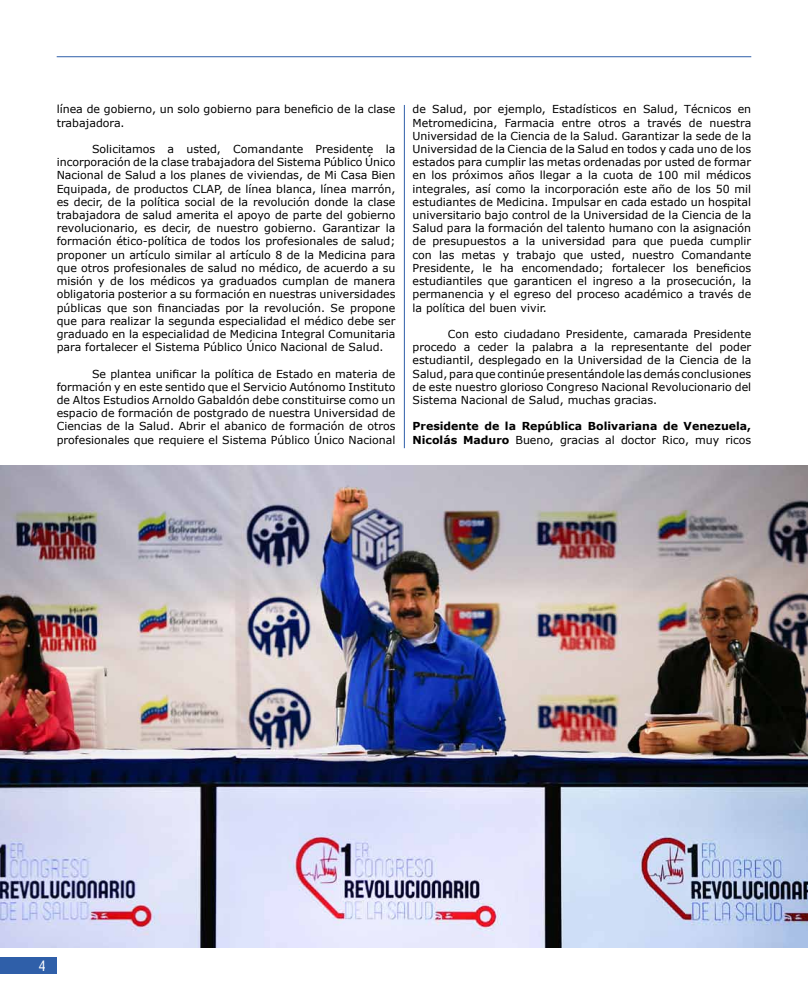
<style>
.page{position:relative;width:808px;height:1007px;background:#fff}
.page>*{position:absolute;margin:0;border:0;box-sizing:border-box;transform-origin:0 0}
.t1{font:condensed 14px "Helvetica LT Std";color:#fff}
.t2{font:11px/13.2px "Verdana";color:#000;text-align:justify}
.t3{font:700 11px/13.2px "Verdana";color:#000}
.s1{font-weight:400}
</style>
<div class="page">
<img style="left:1px;top:465px;width:807px;height:482px">
<div style="left:0;top:957px;width:57px;height:16px;background:#2f5fa9"></div>
<hr style="left:57px;top:56px;width:694px;height:1px;background:#2f5fa9">
<hr style="left:404px;top:105px;width:1px;height:343px;background:#2f5fa9">
<p class="t2" style="left:57px;top:103px;width:340px">línea de gobierno, un solo gobierno para beneficio de la clase trabajadora.</p>
<p class="t2" style="left:57px;top:142px;width:340px;text-indent:35px">Solicitamos a usted, Comandante Presidente la incorporación de la clase trabajadora del Sistema Público Único Nacional de Salud a los planes de viviendas, de Mi Casa Bien Equipada, de productos CLAP, de línea blanca, línea marrón, es decir, de la política social de la revolución donde la clase trabajadora de salud amerita el apoyo de parte del gobierno revolucionario, es decir, de nuestro gobierno. Garantizar la formación ético-política de todos los profesionales de salud; proponer un artículo similar al artículo 8 de la Medicina para que otros profesionales de salud no médico, de acuerdo a su misión y de los médicos ya graduados cumplan de manera obligatoria posterior a su formación en nuestras universidades públicas que son financiadas por la revolución. Se propone que para realizar la segunda especialidad el médico debe ser graduado en la especialidad de Medicina Integral Comunitaria para fortalecer el Sistema Público Único Nacional de Salud.</p>
<p class="t2" style="left:57px;top:367px;width:340px;text-indent:35px">Se plantea unificar la política de Estado en materia de formación y en este sentido que el Servicio Autónomo Instituto de Altos Estudios Arnoldo Gabaldón debe constituirse como un espacio de formación de postgrado de nuestra Universidad de Ciencias de la Salud. Abrir el abanico de formación de otros profesionales que requiere el Sistema Público Único Nacional</p>
<p class="t2" style="left:412px;top:103px;width:340px">de Salud, por ejemplo, Estadísticos en Salud, Técnicos en Metromedicina, Farmacia entre otros a través de nuestra Universidad de la Ciencia de la Salud. Garantizar la sede de la Universidad de la Ciencia de la Salud en todos y cada uno de los estados para cumplir las metas ordenadas por usted de formar en los próximos años llegar a la cuota de 100 mil médicos integrales, así como la incorporación este año de los 50 mil estudiantes de Medicina. Impulsar en cada estado un hospital universitario bajo control de la Universidad de la Ciencia de la Salud para la formación del talento humano con la asignación de presupuestos a la universidad para que pueda cumplir con las metas y trabajo que usted, nuestro Comandante Presidente, le ha encomendado; fortalecer los beneficios estudiantiles que garanticen el ingreso a la prosecución, la permanencia y el egreso del proceso académico a través de la política del buen vivir.</p>
<p class="t2" style="left:412px;top:327px;width:340px;text-indent:35px">Con esto ciudadano Presidente, camarada Presidente procedo a ceder la palabra a la representante del poder estudiantil, desplegado en la Universidad de la Ciencia de la Salud, para que continúe presentándole las demás conclusiones de este nuestro glorioso Congreso Nacional Revolucionario del Sistema Nacional de Salud, muchas gracias.</p>
<p class="t3" style="left:412px;top:419px;width:340px">Presidente de la República Bolivariana de Venezuela,<br>Nicolás Maduro <span class="s1">Bueno, gracias al doctor Rico, muy ricos</span></p>
<p class="t1" style="left:39px;top:957px;width:8px">4</p>
</div>
